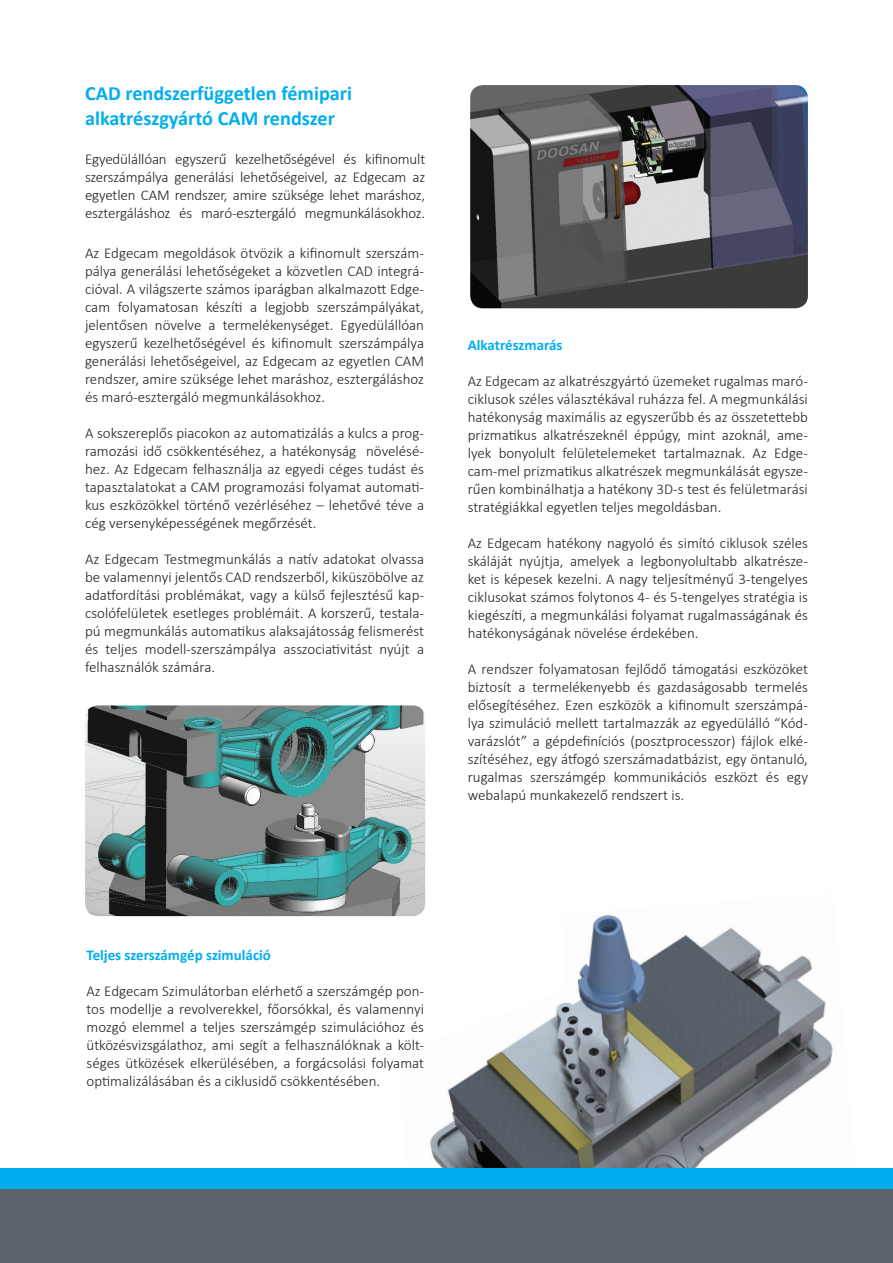
<style>
.page{position:relative;width:893px;height:1263px;background:#fff}
.page>*{position:absolute;margin:0;border:0;box-sizing:border-box;transform-origin:0 0}
.t1{font:700 20.25px "Calibri";color:#00aeef}
.t2{font:300 15px/18px "Calibri";color:#231f20;text-align:justify}
.t3{font:700 15px "Calibri";color:#00aeef}
</style>
<div class="page">
<img style="left:409px;top:893px;width:424px;height:275px">
<img style="left:85px;top:705px;width:340px;height:211px">
<img style="left:470px;top:85px;width:338px;height:223px">
<div style="left:0;top:1168px;width:893px;height:38px;background:#00aeef"></div>
<div style="left:0;top:1189px;width:893px;height:74px;background:#5d6469"></div>
<p class="t1" style="left:85px;top:79px;width:269px">CAD rendszerfüggetlen fémipari</p>
<p class="t1" style="left:85px;top:103px;width:251px">alkatrészgyártó CAM rendszer</p>
<p class="t2" style="left:85px;top:150px;width:342px">Egyedülállóan egyszerű kezelhetőségével és kifinomult szerszámpálya generálási lehetőségeivel, az Edgecam az egyetlen CAM rendszer, amire szüksége lehet maráshoz, esztergáláshoz és maró-esztergáló megmunkálásokhoz.</p>
<p class="t2" style="left:85px;top:244px;width:341px">Az Edgecam megoldások ötvözik a kifinomult szerszám&shy;pálya generálási lehetőségeket a közvetlen CAD integrá&shy;cióval. A világszerte számos iparágban alkalmazott Edge&shy;cam folyamatosan készíti a legjobb szerszámpályákat, jelentősen növelve a termelékenységet. Egyedülállóan egyszerű kezelhetőségével és kifinomult szerszámpálya generálási lehetőségeivel, az Edgecam az egyetlen CAM rendszer, amire szüksége lehet maráshoz, esztergáláshoz és maró-esztergáló megmunkálásokhoz.</p>
<p class="t2" style="left:85px;top:424px;width:341px">A sokszereplős piacokon az automatizálás a kulcs a prog&shy;ramozási idő csökkentéséhez, a hatékonyság növelésé&shy;hez. Az Edgecam felhasználja az egyedi céges tudást és tapasztalatokat a CAM programozási folyamat automati&shy;kus eszközökkel történő vezérléséhez – lehetővé téve a cég versenyképességének megőrzését.</p>
<p class="t2" style="left:85px;top:550px;width:341px">Az Edgecam Testmegmunkálás a natív adatokat olvassa be valamennyi jelentős CAD rendszerből, kiküszöbölve az adatfordítási problémákat, vagy a külső fejlesztésű kap&shy;csolófelületek esetleges problémáit. A korszerű, testala&shy;pú megmunkálás automatikus alaksajátosság felismerést és teljes modell-szerszámpálya asszociativitást nyújt a felhasználók számára.</p>
<p class="t3" style="left:468px;top:335px;width:96px">Alkatrészmarás</p>
<p class="t2" style="left:468px;top:372px;width:342px">Az Edgecam az alkatrészgyártó üzemeket rugalmas maró&shy;ciklusok széles választékával ruházza fel. A megmunkálási hatékonyság maximális az egyszerűbb és az összetettebb prizmatikus alkatrészeknél éppúgy, mint azoknál, ame&shy;lyek bonyolult felületelemeket tartalmaznak. Az Edge&shy;cam-mel prizmatikus alkatrészek megmunkálását egysze&shy;rűen kombinálhatja a hatékony 3D-s test és felületmarási stratégiákkal egyetlen teljes megoldásban.</p>
<p class="t2" style="left:468px;top:534px;width:342px">Az Edgecam hatékony nagyoló és simító ciklusok széles skáláját nyújtja, amelyek a legbonyolultabb alkatrésze&shy;ket is képesek kezelni. A nagy teljesítményű 3-tengelyes ciklusokat számos folytonos 4- és 5-tengelyes stratégia is kiegészíti, a megmunkálási folyamat rugalmasságának és hatékonyságának növelése érdekében.</p>
<p class="t2" style="left:468px;top:660px;width:342px">A rendszer folyamatosan fejlődő támogatási eszközöket biztosít a termelékenyebb és gazdaságosabb termelés elősegítéséhez. Ezen eszközök a kifinomult szerszámpá&shy;lya szimuláció mellett tartalmazzák az egyedülálló “Kód&shy;varázslót” a gépdefiníciós (posztprocesszor) fájlok elké&shy;szítéséhez, egy átfogó szerszámadatbázist, egy öntanuló, rugalmas szerszámgép kommunikációs eszközt és egy webalapú munkakezelő rendszert is.</p>
<p class="t3" style="left:87px;top:944px;width:186px">Teljes szerszámgép szimuláció</p>
<p class="t2" style="left:87px;top:982px;width:339px">Az Edgecam Szimulátorban elérhető a szerszámgép pon&shy;tos modellje a revolverekkel, főorsókkal, és valamennyi mozgó elemmel a teljes szerszámgép szimulációhoz és ütközésvizsgálathoz, ami segít a felhasználóknak a költ&shy;séges ütközések elkerülésében, a forgácsolási folyamat optimalizálásában és a ciklusidő csökkentésében.</p>
</div>
